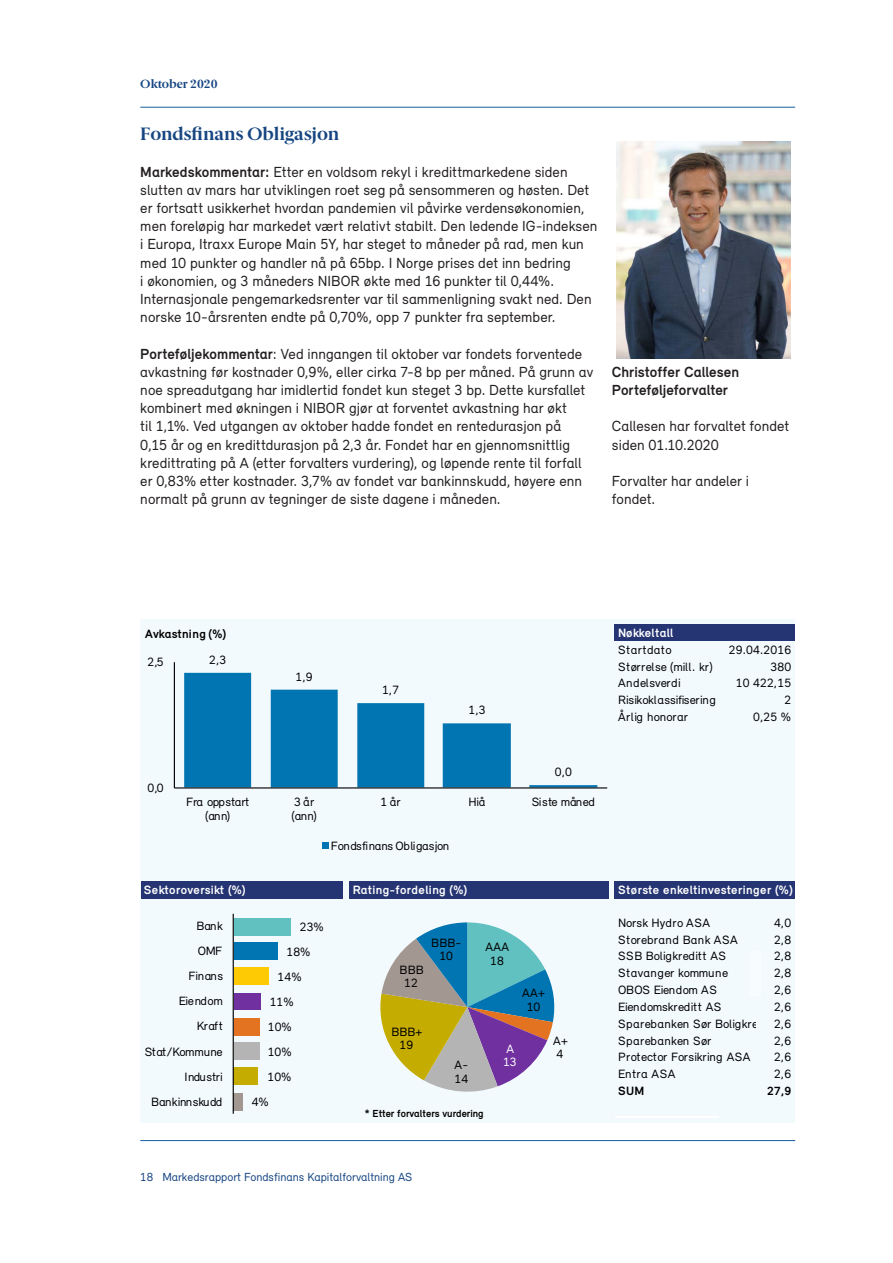
<style>
.page{position:relative;width:893px;height:1263px;background:#fff}
.page>*{position:absolute;margin:0;border:0;box-sizing:border-box;transform-origin:0 0}
.Brødtekst{font:700 18px "Berlingske Serif";letter-spacing:-.005em;color:#174682}
.Brødtekst-2{font:15px/18.1px "Relevant";letter-spacing:.005em;color:#231f20}
.Brødtekst-3{font:700 15px "Relevant";color:#231f20}
.t1{font:12.3px/16.8px "Relevant";letter-spacing:.01em;color:#000;text-align:center}
.t2{font:700 12.3px "Relevant";letter-spacing:.03em;color:#fff}
.t3{font:12.3px/25px "Relevant";letter-spacing:-.025em;color:#000;text-align:right}
.t4{font:12.3px "Relevant";letter-spacing:-.015em;color:#000}
.t5{font:700 12.3px "Relevant";letter-spacing:.02em;color:#000}
.t6{font:12.3px "Relevant";letter-spacing:.035em;color:#000}
.t7{font:12.3px "Relevant";letter-spacing:.03em;color:#000}
.t8{font:12.3px/13.6px "Relevant";letter-spacing:-.045em;color:#000;text-align:center}
.t9{font:12.3px "Relevant";letter-spacing:-.03em;color:#000}
.t10{font:12.3px "Relevant";letter-spacing:.04em;color:#000}
.t11{font:12.3px "Relevant";color:#fff}
.t12{font:12px "Relevant";color:#174682}
.t13{font:700 12px "Berlingske Serif";color:#174682}
.t14{font:700 10.5px "Relevant";color:#000}
.s1{font-weight:700}
</style>
<div class="page">
<div style="left:140px;top:619px;width:655px;height:504px;background:#f3fafe"></div>
<div style="left:615px;top:624px;width:180px;height:17px;background:#253472"></div>
<div style="left:141px;top:881px;width:202px;height:17px;background:#253472"></div>
<div style="left:349px;top:881px;width:260px;height:17px;background:#253472"></div>
<div style="left:615px;top:881px;width:180px;height:17px;background:#253472"></div>
<hr style="left:615px;top:1116px;width:104px;height:2px;background:#fff">
<svg style="left:184px;top:673px;width:413px;height:114px;fill:#0175b1"></svg>
<hr style="left:174px;top:662px;width:1px;height:126px;background:#000">
<hr style="left:174px;top:787px;width:433px;height:1px;background:#000">
<div style="left:322px;top:842px;width:6px;height:7px;background:#0175b1"></div>
<div style="left:234px;top:918px;width:56px;height:18px;background:#61c0c0"></div>
<div style="left:234px;top:967px;width:34px;height:18px;background:#feca03"></div>
<div style="left:234px;top:993px;width:26px;height:17px;background:#7030a0"></div>
<div style="left:234px;top:1018px;width:25px;height:18px;background:#e37221"></div>
<div style="left:234px;top:1042px;width:25px;height:18px;background:#b3b4b3"></div>
<div style="left:234px;top:1067px;width:24px;height:18px;background:#c5ac00"></div>
<div style="left:234px;top:1093px;width:9px;height:18px;background:#a39791"></div>
<div style="left:234px;top:942px;width:44px;height:18px;background:#0175b1"></div>
<hr style="left:233px;top:914px;width:1px;height:200px;background:#000">
<svg style="left:380px;top:922px;width:175px;height:170px"></svg>
<img style="left:616px;top:141px;width:175px;height:218px">
<hr style="left:140px;top:107px;width:655px;height:1px;background:#175d9e">
<hr style="left:140px;top:1140px;width:655px;height:1px;background:#175d9e">
<p class="t13" style="left:140px;top:74px;width:79px">Oktober 2020</p>
<p class="Brødtekst" style="left:140px;top:119px;width:200px">Fondsfinans Obligasjon</p>
<p class="Brødtekst-2" style="left:140px;top:162px;width:459px"><span class="s1">Markedskommentar:</span> Etter en voldsom rekyl i kredittmarkedene siden slutten av mars har utviklingen roet seg på sensommeren og høsten. Det er fortsatt usikkerhet hvordan pandemien vil påvirke verdensøkonomien, men foreløpig har markedet vært relativt stabilt. Den ledende IG-indeksen i Europa, Itraxx Europe Main 5Y, har steget to måneder på rad, men kun med 10 punkter og handler nå på 65bp. I Norge prises det inn bedring<br>i økonomien, og 3 måneders NIBOR økte med 16 punkter til 0,44%.<br>Internasjonale pengemarkedsrenter var til sammenligning svakt ned. Den norske 10-årsrenten endte på 0,70%, opp 7 punkter fra september.</p>
<p class="Brødtekst-2" style="left:140px;top:344px;width:454px"><span class="s1">Porteføljekommentar</span>: Ved inngangen til oktober var fondets forventede avkastning før kostnader 0,9%, eller cirka 7-8 bp per måned. På grunn av noe spreadutgang har imidlertid fondet kun steget 3 bp. Dette kursfallet kombinert med økningen i NIBOR gjør at forventet avkastning har økt<br>til 1,1%. Ved utgangen av oktober hadde fondet en rentedurasjon på<br>0,15 år og en kredittdurasjon på 2,3 år. Fondet har en gjennomsnittlig kredittrating på A (etter forvalters vurdering), og løpende rente til forfall er 0,83% etter kostnader. 3,7% av fondet var bankinnskudd, høyere enn normalt på grunn av tegninger de siste dagene i måneden.</p>
<p class="Brødtekst-3" style="left:612px;top:363px;width:129px">Christoffer Callesen</p>
<p class="Brødtekst-3" style="left:612px;top:381px;width:118px">Porteføljeforvalter</p>
<p class="Brødtekst-2" style="left:612px;top:417px;width:179px">Callesen har forvaltet fondet</p>
<p class="Brødtekst-2" style="left:612px;top:435px;width:108px">siden 01.10.2020</p>
<p class="Brødtekst-2" style="left:612px;top:471px;width:139px">Forvalter har andeler i fondet.</p>
<p class="t5" style="left:145px;top:626px;width:83px">Avkastning (%)</p>
<p class="t1" style="left:147px;top:653px;width:18px">2,5</p>
<p class="t1" style="left:147px;top:779px;width:18px">0,0</p>
<p class="t1" style="left:209px;top:651px;width:19px">2,3</p>
<p class="t1" style="left:296px;top:668px;width:19px">1,9</p>
<p class="t1" style="left:382px;top:681px;width:19px">1,7</p>
<p class="t1" style="left:468px;top:701px;width:19px">1,3</p>
<p class="t1" style="left:555px;top:763px;width:19px">0,0</p>
<p class="t8" style="left:186px;top:795px;width:64px">Fra oppstart (ann)</p>
<p class="t1" style="left:291px;top:795px;width:27px;line-height:13.6px;text-align:left">3 år (ann)</p>
<p class="t1" style="left:380px;top:793px;width:22px">1 år</p>
<p class="t1" style="left:468px;top:793px;width:19px">Hiå</p>
<p class="t9" style="left:532px;top:795px;width:65px">Siste måned</p>
<p class="t4" style="left:331px;top:838px;width:120px">Fondsfinans Obligasjon</p>
<p class="t2" style="left:618px;top:625px;width:57px">Nøkkeltall</p>
<p class="t1" style="left:618px;top:641px;width:99px;text-align:left">Startdato<br>Størrelse (mill. kr)<br>Andelsverdi<br>Risikoklassifisering<br>Årlig honorar</p>
<p class="t1" style="left:729px;top:641px;width:64px;text-align:right">29.04.2016<br>380<br>10 422,15<br>2<br>0,25 %</p>
<p class="t2" style="left:144px;top:882px;width:103px">Sektoroversikt (%)</p>
<p class="t2" style="left:618px;top:882px;width:176px">Største enkeltinvesteringer (%)</p>
<p class="t2" style="left:353px;top:882px;width:116px">Rating-fordeling (%)</p>
<p class="t3" style="left:145px;top:913px;width:80px">Bank<br>OMF<br>Finans<br>Eiendom<br>Kraft<br>Stat/Kommune<br>Industri<br>Bankinnskudd</p>
<p class="t1" style="left:300px;top:918px;width:26px">23%</p>
<p class="t1" style="left:286px;top:943px;width:26px">18%</p>
<p class="t1" style="left:278px;top:968px;width:26px">14%</p>
<p class="t1" style="left:270px;top:993px;width:26px">11%</p>
<p class="t1" style="left:268px;top:1018px;width:26px">10%</p>
<p class="t1" style="left:268px;top:1043px;width:26px">10%</p>
<p class="t1" style="left:267px;top:1068px;width:26px">10%</p>
<p class="t1" style="left:252px;top:1093px;width:19px">4%</p>
<p class="t1" style="left:400px;top:963px;width:26px;line-height:13.5px">BBB<br>12</p>
<p class="t1" style="left:391px;top:1024px;width:33px;line-height:13.5px">BBB+<br>19</p>
<p class="t1" style="left:431px;top:936px;width:32px;line-height:13.5px">BBB-<br>10</p>
<p class="t1" style="left:485px;top:940px;width:25px;line-height:13.5px">AAA<br>18</p>
<p class="t1" style="left:522px;top:986px;width:24px;line-height:13.5px">AA+<br>10</p>
<p class="t11" style="left:506px;top:1041px;width:9px">A</p>
<p class="t1" style="left:454px;top:1056px;width:15px">A-</p>
<p class="t11" style="left:503px;top:1054px;width:15px">13</p>
<p class="t1" style="left:454px;top:1070px;width:15px">14</p>
<p class="t1" style="left:553px;top:1033px;width:16px;line-height:13.5px;text-align:left">A+<br>4</p>
<p class="t14" style="left:364px;top:1107px;width:121px">* Etter forvalters vurdering</p>
<p class="t12" style="left:140px;top:1169px;width:274px">18 Markedsrapport Fondsfinans Kapitalforvaltning AS</p>
<p class="t1" style="left:618px;top:914px;width:93px">Norsk Hydro ASA</p>
<p class="t1" style="left:774px;top:914px;width:19px">4,0</p>
<p class="t6" style="left:618px;top:932px;width:121px">Storebrand Bank ASA</p>
<p class="t1" style="left:774px;top:931px;width:19px">2,8</p>
<p class="t7" style="left:618px;top:949px;width:110px">SSB Boligkreditt AS</p>
<p class="t1" style="left:774px;top:947px;width:19px">2,8</p>
<p class="t1" style="left:618px;top:964px;width:112px">Stavanger kommune</p>
<p class="t1" style="left:774px;top:964px;width:19px">2,8</p>
<p class="t4" style="left:618px;top:982px;width:100px">OBOS Eiendom AS</p>
<p class="t1" style="left:774px;top:981px;width:19px">2,6</p>
<p class="t1" style="left:618px;top:998px;width:105px">Eiendomskreditt AS</p>
<p class="t1" style="left:618px;top:998px;width:174px;text-align:justify;text-indent:156px">2,6<br>Sparebanken Sør Boligkreditt A2,6<br>Sparebanken Sør</p>
<p class="t1" style="left:774px;top:1032px;width:19px">2,6</p>
<p class="t1" style="left:618px;top:1049px;width:134px">Protector Forsikring ASA</p>
<p class="t1" style="left:774px;top:1049px;width:19px">2,6</p>
<p class="t10" style="left:618px;top:1067px;width:59px">Entra ASA</p>
<p class="t1" style="left:774px;top:1065px;width:19px">2,6</p>
<p class="t5" style="left:618px;top:1083px;width:28px">SUM</p>
<p class="t5" style="left:767px;top:1083px;width:26px">27,9</p>
</div>
